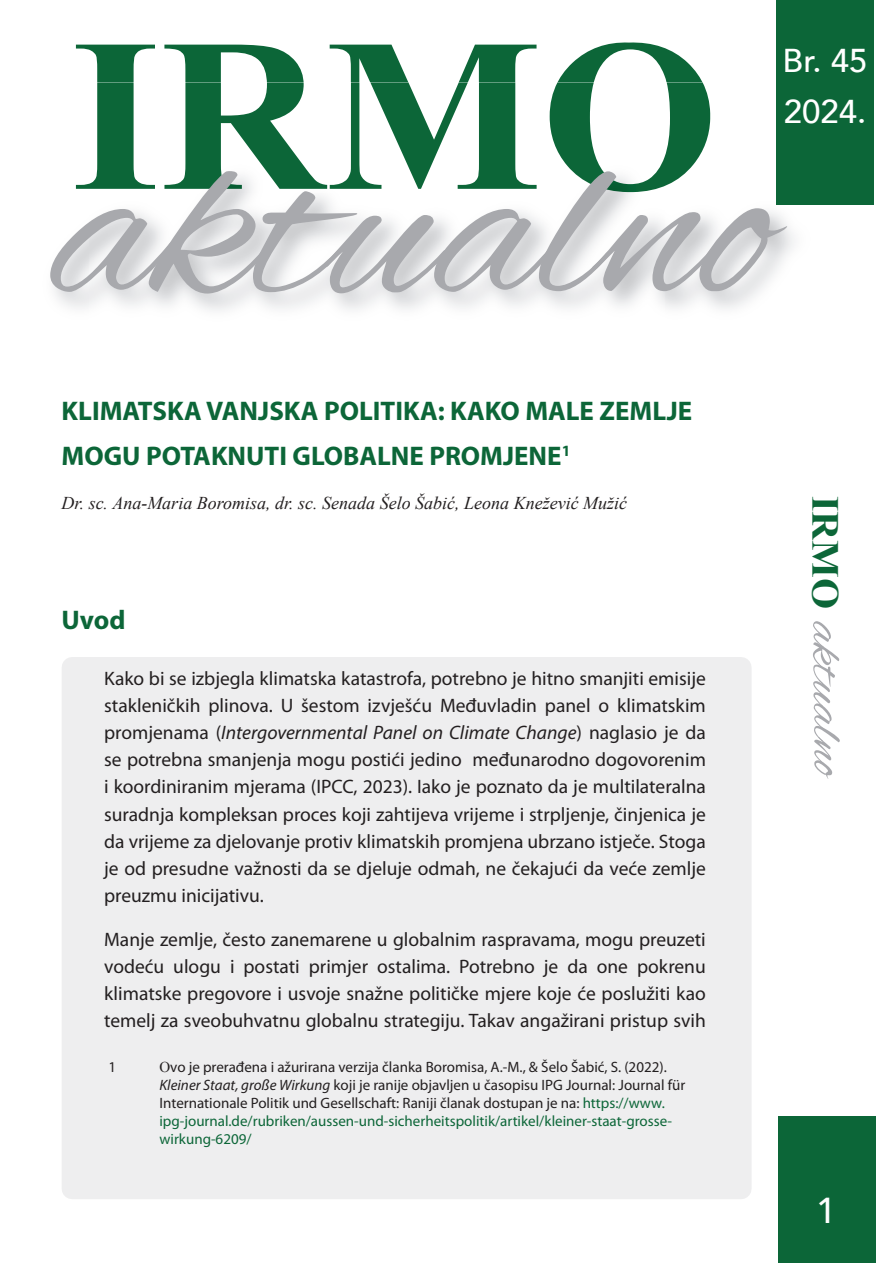
<style>
.page{position:relative;width:893px;height:1263px;background:#fff}
.page>*{position:absolute;margin:0;border:0;box-sizing:border-box;transform-origin:0 0}
.t1{font:239.55px "Alex Brush";color:#a8a9ad;scale:1.05 1}
.t2{font:700 217.8px "Times New Roman";color:#0c6638;scale:1.05 1}
.t3{font:51.3px "Alex Brush";color:#a8a9ad;scale:1.05 1}
.t4{font:500 36px "Avenir";color:#fff}
.t5{font:500 33px "Avenir";color:#fff}
.Naslov{font:700 27px/45px "Myriad Pro";color:#0c6638}
.Tekst{font:19.5px/27px "Myriad Pro";color:#231f20;text-align:justify}
.t6{font:italic 18px "Times New Roman";color:#231f20}
.Foodnote{font:15px/18px "Myriad Pro";color:#231f20}
.s1{font-style:italic}
.s2{font-family:"Times New Roman"}
.s3{color:#0c6638}
.s4{font-family:"Times New Roman";font-weight:700;font-size:38.1px;color:#0c6638}
</style>
<div class="page">
<div style="left:778px;top:1116px;width:98px;height:147px;background:#0c6638"></div>
<img style="left:664px;top:110px;width:155px;height:199px">
<img style="left:76px;top:82px;width:634px;height:110px">
<div style="left:62px;top:657px;width:690px;height:542px;background:#eeeeef"></div>
<div style="left:776px;top:0;width:98px;height:204px;background:#0c6638"></div>
<h2 class="t2" style="left:71px;top:-35px;width:618px">IRMO</h2>
<p class="t5" style="left:783px;top:32px;width:87px">Br. 45</p>
<p class="t5" style="left:784px;top:83px;width:84px">2024.</p>
<h1 class="t1" style="left:52px;top:93px;width:687px">aktualno</h1>
<p class="Naslov" style="left:62px;top:387px;width:632px">KLIMATSKA VANJSKA POLITIKA: KAKO MALE ZEMLJE<br>MOGU POTAKNUTI GLOBALNE PROMJENE<sup>1</sup></p>
<p class="t6" style="left:62px;top:491px;width:567px">Dr. sc. Ana-Maria Boromisa, dr. sc. Senada Šelo Šabić, Leona Knežević Mužić</p>
<p class="Naslov" style="left:62px;top:596px;width:65px">Uvod</p>
<p class="Tekst" style="left:104px;top:666px;width:603px">Kako bi se izbjegla klimatska katastrofa, potrebno je hitno smanjiti emisije stakleničkih plinova. U šestom izvješću Međuvladin panel o klimatskim promjenama (<span class="s1">Intergovernmental Panel on Climate Change</span>) naglasio je da se potrebna smanjenja mogu postići jedino međunarodno dogovorenim i koordiniranim mjerama (IPCC, 2023). Iako je poznato da je multilateralna suradnja kompleksan proces koji zahtijeva vrijeme i strpljenje, činjenica je da vrijeme za djelovanje protiv klimatskih promjena ubrzano istječe. Stoga je od presudne važnosti da se djeluje odmah, ne čekajući da veće zemlje preuzmu inicijativu.</p>
<p class="Tekst" style="left:104px;top:926px;width:603px">Manje zemlje, često zanemarene u globalnim raspravama, mogu preuzeti vodeću ulogu i postati primjer ostalima. Potrebno je da one pokrenu klimatske pregovore i usvoje snažne političke mjere koje će poslužiti kao temelj za sveobuhvatnu globalnu strategiju. Takav angažirani pristup svih</p>
<p class="Foodnote" style="left:108px;top:1058px;width:9px">1</p>
<p class="Foodnote" style="left:159px;top:1058px;width:527px"><span class="s2">O</span>vo je prerađena i ažurirana verzija članka Boromisa, A.-M., &amp; Šelo Šabić, S. (2022).<br><span class="s1">Kleiner Staat, große Wirkung</span> koji je ranije objavljen u časopisu IPG Journal: Journal für Internationale Politik und Gesellschaft: Raniji članak dostupan je na: <span class="s3">https://www. ipg-journal.de/rubriken/aussen-und-sicherheitspolitik/artikel/kleiner-staat-grosse&shy;wirkung-6209/</span></p>
<h3 class="t3" style="left:856px;top:496px;width:272px;rotate:90deg"><span class="s4">IRMO</span> aktualno</h3>
<h3 class="t4" style="left:816px;top:1179px;width:22px">1</h3>
</div>
